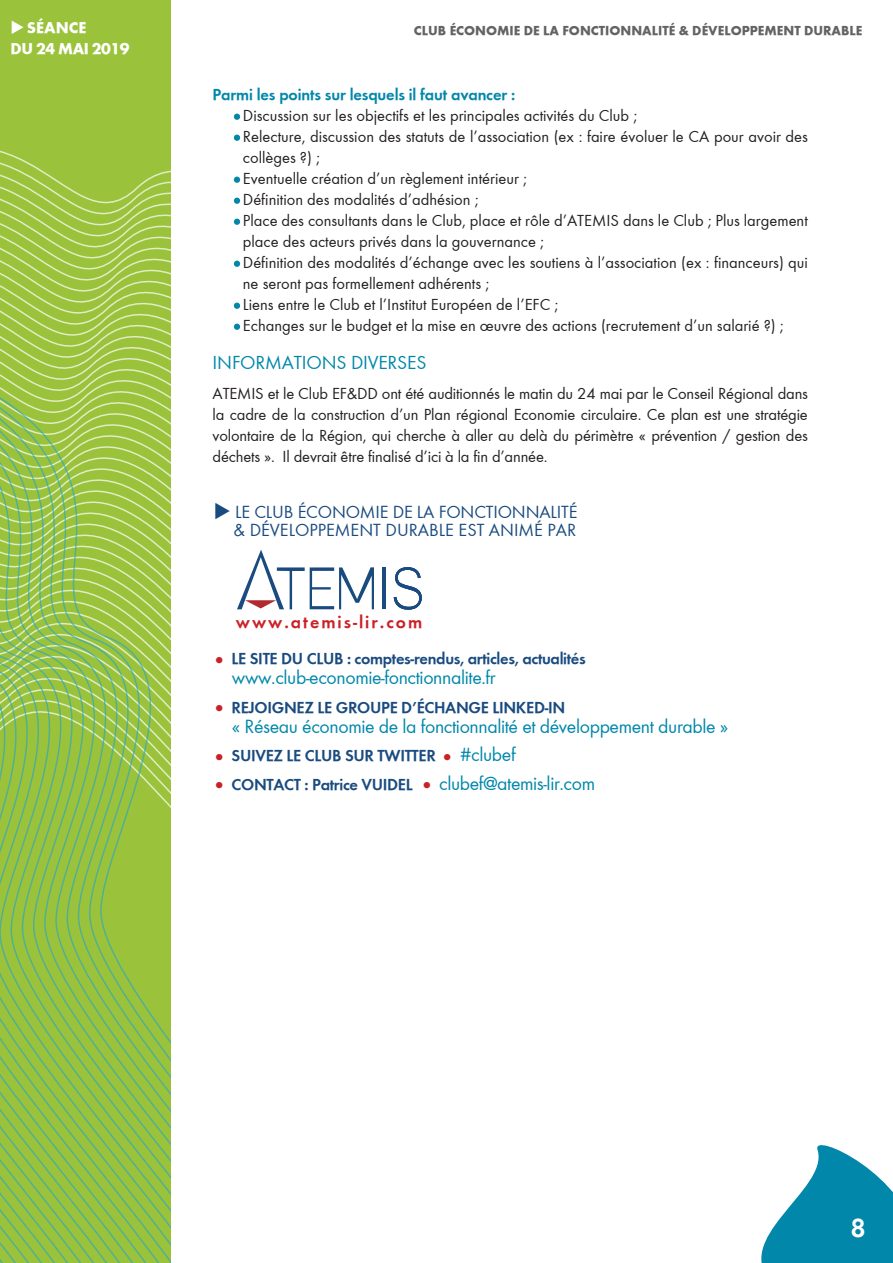
<style>
.page{position:relative;width:893px;height:1263px;background:#fff}
.page>*{position:absolute;margin:0;border:0;box-sizing:border-box;transform-origin:0 0}
.t1{font:700 27px "Function";color:#fff}
.t2{font:19.8px "Function";letter-spacing:-.02em;color:#0087aa}
.t3{font:19.5px "Function";letter-spacing:-.01em;color:#0087aa}
.t4{font:18.15px/18.1px "Function";letter-spacing:-.005em;color:#1a4b7f;text-align:right}
.t5{font:700 18px "Function";letter-spacing:.11em;color:#ca2127}
.t6{font:16.5px/21px "Function";color:#231f20}
.t7{font:700 16.5px "Function";letter-spacing:-.02em;color:#1a4b7f}
.t8{font:700 16.5px "Function";letter-spacing:-.01em;color:#0087aa}
.t9{font:16.2px "Function LH Heavy";letter-spacing:-.03em;color:#fff}
.t10{font:13.5px "Function LH Heavy";color:#636366}
.s1{font-family:"Gotham HTF";font-weight:500;font-size:22.35px;color:#ca2127}
.s2{font-weight:400;font-size:19.8px;color:#0087aa}
</style>
<div class="page">
<svg style="left:0;top:0;width:170px;height:1263px;background:#99c34a"></svg>
<svg style="left:761px;top:1145px;width:132px;height:118px"></svg>
<svg style="left:234px;top:114px;width:6px;height:6px"></svg>
<svg style="left:234px;top:135px;width:6px;height:6px"></svg>
<svg style="left:234px;top:177px;width:6px;height:6px"></svg>
<svg style="left:234px;top:198px;width:6px;height:6px"></svg>
<svg style="left:234px;top:219px;width:6px;height:6px"></svg>
<svg style="left:234px;top:261px;width:6px;height:6px"></svg>
<svg style="left:234px;top:303px;width:6px;height:6px"></svg>
<svg style="left:234px;top:324px;width:6px;height:6px"></svg>
<svg style="left:237px;top:550px;width:137px;height:59px"></svg>
<hr style="left:382px;top:567px;width:4px;height:42px;background:#1a4b7f">
<svg style="left:394px;top:567px;width:28px;height:43px"></svg>
<p class="t9" style="left:11px;top:18px;width:77px">◆SÉANCE</p>
<p class="t9" style="left:11px;top:39px;width:120px">DU 24 MAI 2019</p>
<p class="t10" style="left:414px;top:22px;width:450px">CLUB ÉCONOMIE DE LA FONCTIONNALITÉ &amp; DÉVELOPPEMENT DURABLE</p>
<p class="t8" style="left:213px;top:85px;width:304px">Parmi les points sur lesquels il faut avancer :</p>
<p class="t6" style="left:243px;top:105px;width:396px">Discussion sur les objectifs et les principales activités du Club ;</p>
<p class="t6" style="left:243px;top:126px;width:567px">Relecture, discussion des statuts de l’association (ex : faire évoluer le CA pour avoir des collèges ?) ;</p>
<p class="t6" style="left:243px;top:168px;width:285px">Eventuelle création d’un règlement intérieur ;</p>
<p class="t6" style="left:243px;top:189px;width:237px">Définition des modalités d’adhésion ;</p>
<p class="t6" style="left:243px;top:210px;width:566px">Place des consultants dans le Club, place et rôle d’ATEMIS dans le Club ; Plus largement place des acteurs privés dans la gouvernance ;</p>
<p class="t6" style="left:243px;top:252px;width:567px">Définition des modalités d’échange avec les soutiens à l’association (ex : financeurs) qui ne seront pas formellement adhérents ;</p>
<p class="t6" style="left:243px;top:294px;width:317px">Liens entre le Club et l’Institut Européen de l’EFC ;</p>
<p class="t6" style="left:243px;top:315px;width:542px">Echanges sur le budget et la mise en œuvre des actions (recrutement d’un salarié ?) ;</p>
<p class="t3" style="left:213px;top:352px;width:215px">INFORMATIONS DIVERSES</p>
<p class="t6" style="left:213px;top:383px;width:597px;text-align:justify">ATEMIS et le Club EF&amp;DD ont été auditionnés le matin du 24 mai par le Conseil Régional dans la cadre de la construction d’un Plan régional Economie circulaire. Ce plan est une stratégie volontaire de la Région, qui cherche à aller au delà du périmètre « prévention / gestion des déchets ». Il devrait être finalisé d’ici à la fin d’année.</p>
<p class="t4" style="left:214px;top:502px;width:365px">◆ LE CLUB ÉCONOMIE DE LA FONCTIONNALITÉ &amp; DÉVELOPPEMENT DURABLE EST ANIMÉ PAR</p>
<p class="t5" style="left:236px;top:611px;width:188px">www.atemis-lir.com</p>
<p class="t7" style="left:214px;top:649px;width:373px"><span class="s1">•</span> LE SITE DU CLUB : comptes-rendus, articles, actualités</p>
<p class="t2" style="left:232px;top:666px;width:265px">www.club-economie-fonctionnalite.fr</p>
<p class="t7" style="left:214px;top:697px;width:353px"><span class="s1">•</span> REJOIGNEZ LE GROUPE D’ÉCHANGE LINKED-IN</p>
<p class="t2" style="left:232px;top:715px;width:498px">« Réseau économie de la fonctionnalité et développement durable »</p>
<p class="t7" style="left:214px;top:746px;width:303px"><span class="s1">•</span> SUIVEZ LE CLUB SUR TWITTER <span class="s1">•</span> <span class="s2">#clubef</span></p>
<p class="t7" style="left:214px;top:775px;width:383px"><span class="s1">•</span> CONTACT : Patrice VUIDEL <span class="s1">•</span> <span class="s2">clubef@atemis-lir.com</span></p>
<p class="t1" style="left:850px;top:1212px;width:17px">8</p>
</div>
